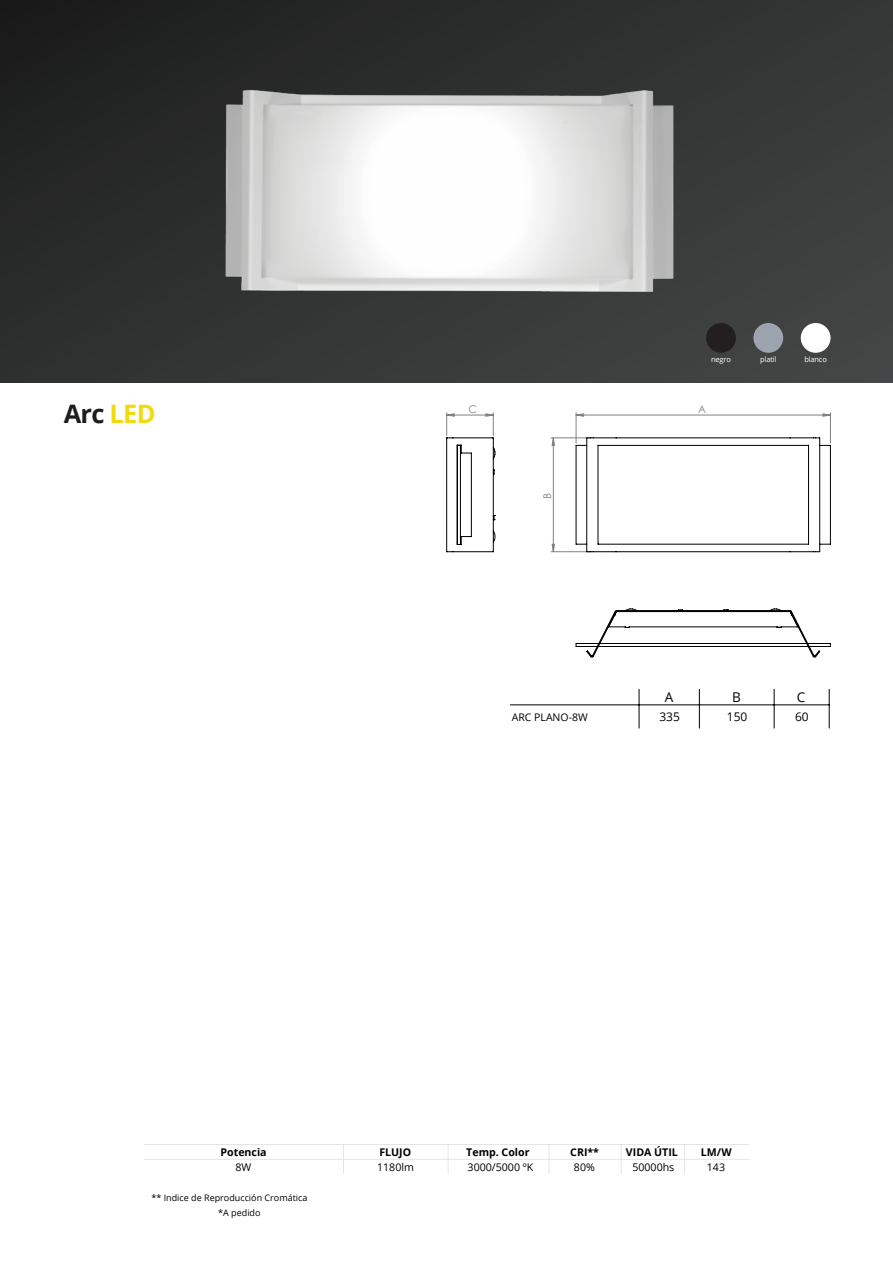
<style>
.page{position:relative;width:893px;height:1263px;background:#fff}
.page>*{position:absolute;margin:0;border:0;box-sizing:border-box;transform-origin:0 0}
.t1{font:700 25.5px "Open Sans";letter-spacing:-.03em;color:#1d1d1b}
.t2{font:13.5px "Open Sans";color:#010101}
.t3{font:12px "Open Sans";color:#010101}
.t4{font:700 10.65px "Open Sans";color:#010101}
.t5{font:10.65px "Open Sans";color:#010101}
.t6{font:10.65px "Century Gothic";color:#818181}
.t7{font:10.5px "Open Sans";color:#010101}
.t8{font:9px/14.9px "Open Sans";color:#010101}
.t9{font:7.5px "Open Sans";letter-spacing:-.025em;color:#fff}
.s1{color:#f1db0f}
</style>
<div class="page">
<div style="left:0;top:0;width:893px;height:383px;background:linear-gradient(to right,#242525,#3d403f)"></div>
<img style="left:196px;top:73px;width:502px;height:225px">
<div style="left:706px;top:323px;width:30px;height:30px;background:#231f20;border-radius:50%"></div>
<div style="left:753px;top:323px;width:30px;height:30px;background:#9da3af;border-radius:50%"></div>
<div style="left:801px;top:323px;width:29px;height:30px;background:#fff;border-radius:50%"></div>
<hr style="left:829px;top:689px;width:1px;height:39px;background:#010101">
<hr style="left:639px;top:689px;width:1px;height:39px;background:#010101">
<hr style="left:699px;top:689px;width:1px;height:39px;background:#010101">
<hr style="left:774px;top:689px;width:1px;height:39px;background:#010101">
<hr style="left:510px;top:705px;width:319px;height:1px;background:#010101">
<svg style="left:575px;top:608px;width:256px;height:50px"></svg>
<svg style="left:446px;top:413px;width:385px;height:139px"></svg>
<svg style="left:144px;top:1144px;width:605px;height:30px"></svg>
<h1 class="t1" style="left:64px;top:396px;width:93px">Arc <span class="s1">LED</span></h1>
<p class="t6" style="left:469px;top:401px;width:10px">C</p>
<p class="t6" style="left:540px;top:499px;width:8px;rotate:-90deg">B</p>
<p class="t9" style="left:711px;top:355px;width:21px">negro</p>
<p class="t9" style="left:760px;top:355px;width:18px">platil</p>
<p class="t9" style="left:804px;top:355px;width:24px">blanco</p>
<p class="t6" style="left:698px;top:401px;width:9px">A</p>
<p class="t2" style="left:665px;top:687px;width:10px">A</p>
<p class="t2" style="left:732px;top:687px;width:10px">B</p>
<p class="t2" style="left:797px;top:687px;width:10px">C</p>
<p class="t7" style="left:512px;top:710px;width:78px">ARC PLANO-8W</p>
<p class="t3" style="left:659px;top:708px;width:22px">335</p>
<p class="t3" style="left:727px;top:708px;width:22px">150</p>
<p class="t3" style="left:795px;top:708px;width:15px">60</p>
<p class="t4" style="left:220px;top:1145px;width:48px">Potencia</p>
<p class="t4" style="left:379px;top:1145px;width:33px">FLUJO</p>
<p class="t4" style="left:466px;top:1145px;width:65px">Temp. Color</p>
<p class="t4" style="left:570px;top:1145px;width:30px">CRI**</p>
<p class="t4" style="left:626px;top:1145px;width:54px">VIDA ÚTIL</p>
<p class="t4" style="left:701px;top:1145px;width:32px">LM/W</p>
<p class="t5" style="left:235px;top:1160px;width:17px">8W</p>
<p class="t5" style="left:377px;top:1160px;width:38px">1180lm</p>
<p class="t5" style="left:468px;top:1160px;width:67px">3000/5000 ºK</p>
<p class="t5" style="left:574px;top:1160px;width:22px">80%</p>
<p class="t5" style="left:632px;top:1160px;width:43px">50000hs</p>
<p class="t5" style="left:707px;top:1160px;width:20px">143</p>
<p class="t8" style="left:218px;top:1190px;width:91px;text-indent:-67px">** Indice de Reproducción Cromática *A pedido</p>
</div>
